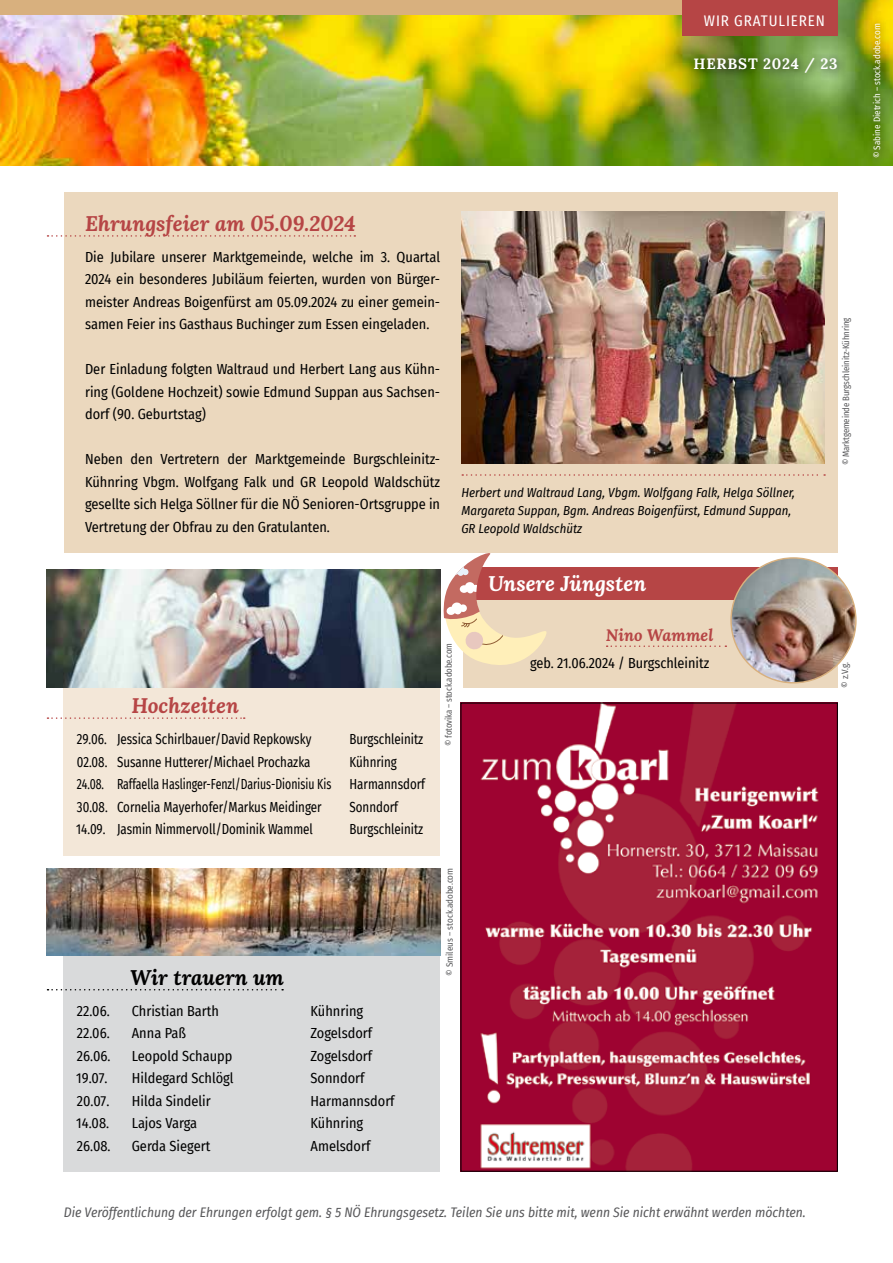
<style>
.page{position:relative;width:893px;height:1263px;background:#fff}
.page>*{position:absolute;margin:0;border:0;box-sizing:border-box;transform-origin:0 0}
.t1{font:italic 700 21px "Lora";color:#b64545}
.t2{font:italic 700 21px "Lora";color:#fff}
.t3{font:italic 700 21px "Lora";color:#000}
.t4{font:italic 700 16.5px "Lora";color:#b64545}
.t5{font:15px "Fira Sans Condensed";letter-spacing:.06em;color:#fff}
.t6{font:700 15px "Lora";letter-spacing:.05em;color:#fff}
.t7{font:14.25px/22.5px "Fira Sans Condensed";color:#000;text-align:justify}
.t8{font:14.25px "Fira Sans Condensed";color:#000;scale:.9 1}
.t9{font:14.25px "Fira Sans Condensed";color:#000;scale:.82 1}
.t10{font:italic 13.5px "Fira Sans Condensed";color:#58585a}
.t11{font:italic 12.75px/18px "Fira Sans Condensed";color:#000}
.t12{font:9px "Fira Sans Condensed";letter-spacing:-.01em;color:#58585a}
.t13{font:9px "Fira Sans Condensed";color:#fff}
</style>
<div class="page">
<img style="left:0;top:0;width:893px;height:166px">
<div style="left:64px;top:955px;width:376px;height:216px;background:#d9dadb"></div>
<svg style="left:48px;top:989px;width:235px;height:1px"></svg>
<img style="left:47px;top:868px;width:393px;height:87px">
<div style="left:64px;top:193px;width:774px;height:360px;background:#ebd8be"></div>
<svg style="left:48px;top:235px;width:307px;height:2px"></svg>
<img style="left:461px;top:212px;width:364px;height:252px">
<svg style="left:462px;top:474px;width:363px;height:2px"></svg>
<div style="left:64px;top:688px;width:376px;height:167px;background:#f3e7d8"></div>
<svg style="left:47px;top:717px;width:198px;height:2px"></svg>
<img style="left:47px;top:570px;width:393px;height:118px">
<div style="left:464px;top:594px;width:374px;height:94px;background:#ebd8be"></div>
<div style="left:470px;top:567px;width:368px;height:33px;background:#b64545"></div>
<svg style="left:436px;top:553px;width:111px;height:125px"></svg>
<img style="left:463px;top:705px;width:373px;height:464px">
<svg style="left:607px;top:645px;width:119px;height:2px"></svg>
<img style="left:731px;top:558px;width:125px;height:125px;border-radius:62px">
<div style="left:687px;top:51px;width:160px;height:31px;background:#000;opacity:.75"></div>
<div style="left:0;top:0;width:829px;height:15px;background:#d8b07e"></div>
<div style="left:865px;top:15px;width:24px;height:151px;background:#000;opacity:.75"></div>
<div style="left:682px;top:0;width:156px;height:35px;background:#b64545"></div>
<p class="t5" style="left:704px;top:9px;width:122px">WIR GRATULIEREN</p>
<p class="t6" style="left:694px;top:51px;width:146px">HERBST 2024 / 23</p>
<p class="t13" style="left:870px;top:158px;width:136px;rotate:-90deg">© Sabine Dietrich – stock.adobe.com</p>
<h1 class="t1" style="left:85px;top:208px;width:272px">Ehrungsfeier am 05.09.2024</h1>
<p class="t7" style="left:85px;top:245px;width:357px">Die Jubilare unserer Marktgemeinde, welche im 3. Quartal 2024 ein besonderes Jubiläum feierten, wurden von Bürger&shy;meister Andreas Boigenfürst am 05.09.2024 zu einer gemein&shy;samen Feier ins Gasthaus Buchinger zum Essen eingeladen.</p>
<p class="t7" style="left:85px;top:358px;width:357px">Der Einladung folgten Waltraud und Herbert Lang aus Kühn&shy;ring (Goldene Hochzeit) sowie Edmund Suppan aus Sachsen&shy;dorf (90. Geburtstag)</p>
<p class="t7" style="left:85px;top:448px;width:357px">Neben den Vertretern der Marktgemeinde Burgschleinitz-Kühnring Vbgm. Wolfgang Falk und GR Leopold Waldschütz gesellte sich Helga Söllner für die NÖ Senioren-Ortsgruppe in Vertretung der Obfrau zu den Gratulanten.</p>
<p class="t11" style="left:461px;top:483px;width:335px">Herbert und Waltraud Lang, Vbgm. Wolfgang Falk, Helga Söllner,<br>Margareta Suppan, Bgm. Andreas Boigenfürst, Edmund Suppan,<br>GR Leopold Waldschütz</p>
<h1 class="t1" style="left:131px;top:690px;width:109px">Hochzeiten</h1>
<p class="t8" style="left:77px;top:728px;width:262px">29.06. Jessica Schirlbauer/David Repkowsky</p>
<p class="t8" style="left:350px;top:728px;width:84px">Burgschleinitz</p>
<p class="t8" style="left:77px;top:751px;width:261px">02.08. Susanne Hutterer/Michael Prochazka</p>
<p class="t8" style="left:350px;top:751px;width:54px">Kühnring</p>
<p class="t9" style="left:77px;top:773px;width:312px">24.08. Raffaella Haslinger-Fenzl/Darius-Dionisiu Kis</p>
<p class="t8" style="left:350px;top:773px;width:86px">Harmannsdorf</p>
<p class="t8" style="left:77px;top:796px;width:274px">30.08. Cornelia Mayerhofer/Markus Meidinger</p>
<p class="t8" style="left:350px;top:796px;width:56px">Sonndorf</p>
<p class="t8" style="left:76px;top:818px;width:265px">14.09. Jasmin Nimmervoll/Dominik Wammel</p>
<p class="t8" style="left:350px;top:818px;width:84px">Burgschleinitz</p>
<h1 class="t3" style="left:130px;top:962px;width:155px">Wir trauern um</h1>
<p class="t7" style="left:77px;top:999px;width:34px">22.06.</p>
<p class="t7" style="left:132px;top:999px;width:89px">Christian Barth</p>
<p class="t7" style="left:311px;top:999px;width:54px">Kühnring</p>
<p class="t7" style="left:77px;top:1022px;width:34px">22.06.</p>
<p class="t7" style="left:132px;top:1022px;width:56px">Anna Paß</p>
<p class="t7" style="left:311px;top:1022px;width:63px">Zogelsdorf</p>
<p class="t7" style="left:77px;top:1044px;width:35px">26.06.</p>
<p class="t7" style="left:132px;top:1044px;width:102px">Leopold Schaupp</p>
<p class="t7" style="left:311px;top:1044px;width:63px">Zogelsdorf</p>
<p class="t7" style="left:76px;top:1067px;width:33px">19.07.</p>
<p class="t7" style="left:132px;top:1067px;width:103px">Hildegard Schlögl</p>
<p class="t7" style="left:311px;top:1067px;width:56px">Sonndorf</p>
<p class="t7" style="left:77px;top:1089px;width:34px">20.07.</p>
<p class="t7" style="left:132px;top:1089px;width:81px">Hilda Sindelir</p>
<p class="t7" style="left:311px;top:1089px;width:86px">Harmannsdorf</p>
<p class="t7" style="left:76px;top:1112px;width:34px">14.08.</p>
<p class="t7" style="left:132px;top:1112px;width:67px">Lajos Varga</p>
<p class="t7" style="left:311px;top:1112px;width:54px">Kühnring</p>
<p class="t7" style="left:77px;top:1134px;width:35px">26.08.</p>
<p class="t7" style="left:132px;top:1134px;width:80px">Gerda Siegert</p>
<p class="t7" style="left:311px;top:1134px;width:61px">Amelsdorf</p>
<p class="t12" style="left:442px;top:746px;width:104px;rotate:-90deg">© fotovika – stock.adobe.com</p>
<p class="t12" style="left:443px;top:976px;width:109px;rotate:-90deg">© Smileus – stock.adobe.com</p>
<h1 class="t2" style="left:488px;top:568px;width:160px">Unsere Jüngsten</h1>
<p class="t4" style="left:606px;top:623px;width:109px">Nino Wammel</p>
<p class="t7" style="left:530px;top:651px;width:181px">geb. 21.06.2024 / Burgschleinitz</p>
<p class="t10" style="left:64px;top:1202px;width:744px">Die Veröffentlichung der Ehrungen erfolgt gem. § 5 NÖ Ehrungsgesetz. Teilen Sie uns bitte mit, wenn Sie nicht erwähnt werden möchten.</p>
<p class="t12" style="left:839px;top:465px;width:150px;rotate:-90deg">© Marktgemeinde Burgschleinitz-Kühnring</p>
<p class="t12" style="left:838px;top:688px;width:27px;rotate:-90deg">© z.V.g.</p>
</div>
